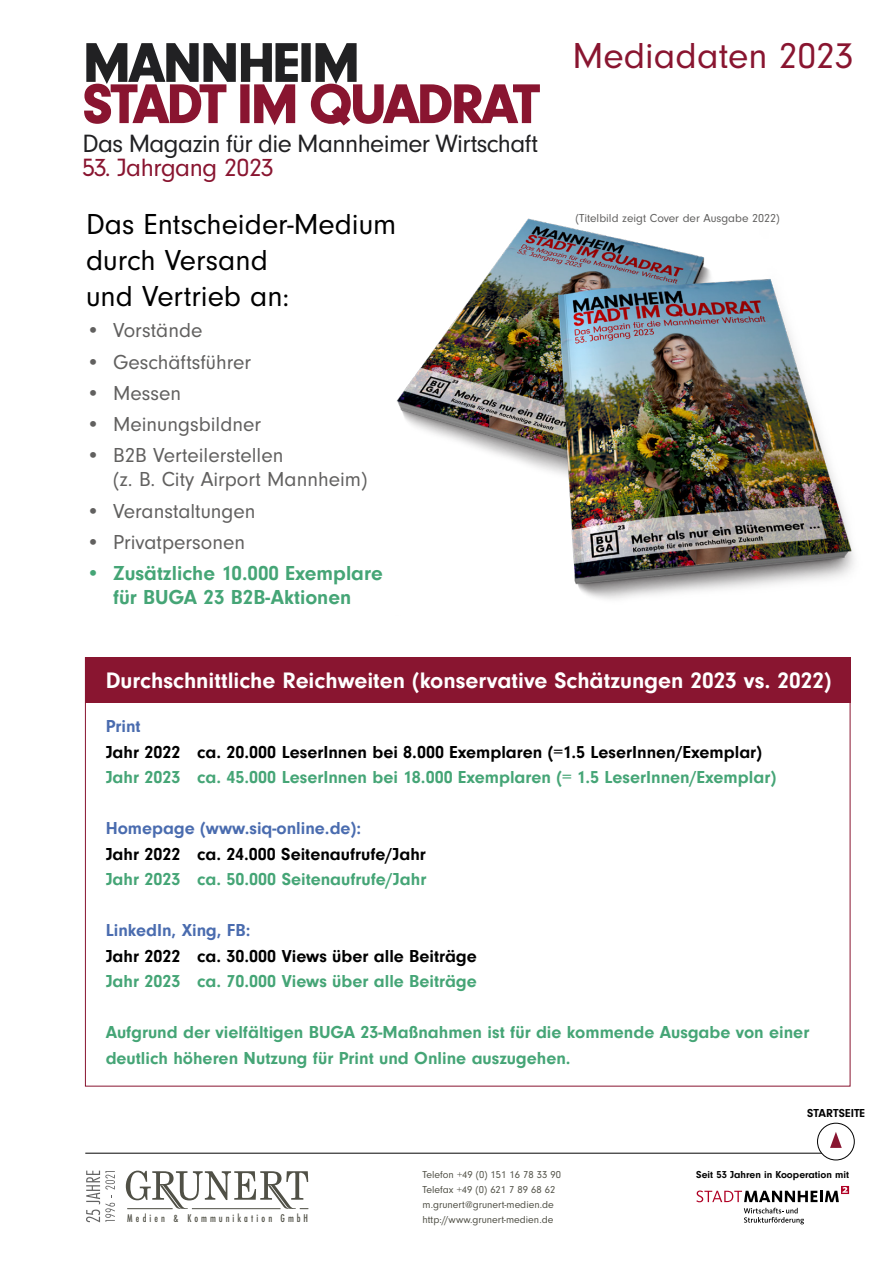
<style>
.page{position:relative;width:893px;height:1263px;background:#fff}
.page>*{position:absolute;margin:0;border:0;box-sizing:border-box;transform-origin:0 0}
.t1{font:700 55.5px "Neuzeit Grotesk T";letter-spacing:-.03em;color:#891530}
.t2{font:700 55.5px "Neuzeit Grotesk T";letter-spacing:-.02em;color:#212123}
.t3{font:37.5px "Neuzeit Grotesk T";color:#891530}
.t4{font:30px "Neuzeit Grotesk T";color:#000}
.t5{font:25.95px "Neuzeit Grotesk T";letter-spacing:-.025em;color:#212123}
.t6{font:25.95px "Neuzeit Grotesk T";letter-spacing:-.02em;color:#891530}
.t7{font:700 23.25px "Neuzeit Grotesk T";color:#fff}
.t8{font:21px/24px "Neuzeit Grotesk T";color:#61605f}
.t9{font:700 21px/24px "Neuzeit Grotesk T";color:#45a576;text-align:center}
.t10{font:700 18px/25.5px "Neuzeit Grotesk T";color:#45a576}
.t11{font:700 18px "Neuzeit Grotesk T";color:#000}
.t12{font:700 18px "Neuzeit Grotesk T";color:#4a6caf}
.t13{font:12px "Neuzeit Grotesk T";color:#61605f}
.t14{font:700 12px "Neuzeit Grotesk T";color:#000}
.t15{font:10.5px/15px "Neuzeit Grotesk T";color:#515147}
.t16{font:700 10.5px "Neuzeit Grotesk T";color:#050505}
.t17{font:500 condensed 10.35px "Futura";letter-spacing:.31em;color:#505046;scale:.94 1}
</style>
<div class="page">
<hr style="left:85px;top:1153px;width:764px;height:1px;background:#050505">
<svg style="left:744px;top:1208px;width:60px;height:16px"></svg>
<svg style="left:696px;top:1186px;width:153px;height:16px"></svg>
<svg style="left:126px;top:1170px;width:182px;height:39px"></svg>
<hr style="left:192px;top:1208px;width:89px;height:1px;background:#505046">
<svg style="left:86px;top:1170px;width:29px;height:52px"></svg>
<div style="left:301px;top:43px;width:10px;height:39px;border:2px solid #212123"></div>
<svg style="left:84px;top:43px;width:214px;height:82px"></svg>
<svg style="left:310px;top:43px;width:230px;height:83px"></svg>
<div style="left:85px;top:657px;width:765px;height:45px;background:#891530"></div>
<img style="left:396px;top:218px;width:458px;height:381px">
<div style="left:817px;top:1123px;width:37px;height:37px;background:#fff;border-radius:50%"></div>
<div style="left:817px;top:1123px;width:38px;height:37px;border:1px solid #000;border-radius:50%"></div>
<svg style="left:830px;top:1132px;width:12px;height:16px"></svg>
<h1 class="t2" style="left:83px;top:32px;width:278px">MANNHEIM</h1>
<h1 class="t1" style="left:83px;top:73px;width:457px">STADT IM QUADRAT</h1>
<h3 class="t5" style="left:82px;top:129px;width:457px">Das Magazin für die Mannheimer Wirtschaft</h3>
<h3 class="t6" style="left:82px;top:153px;width:193px">53. Jahrgang 2023</h3>
<p class="t4" style="left:86px;top:208px;width:312px">Das Entscheider-Medium</p>
<p class="t4" style="left:86px;top:244px;width:183px">durch Versand</p>
<p class="t4" style="left:86px;top:280px;width:205px">und Vertrieb an:</p>
<p class="t8" style="left:86px;top:319px;width:118px">• Vorstände</p>
<p class="t8" style="left:86px;top:350px;width:167px">• Geschäftsführer</p>
<p class="t8" style="left:86px;top:381px;width:96px">• Messen</p>
<p class="t8" style="left:86px;top:413px;width:177px">• Meinungsbildner</p>
<p class="t8" style="left:113px;top:444px;width:256px;text-indent:-27px">• B2B Verteilerstellen<br>(z. B. City Airport Mannheim)</p>
<p class="t8" style="left:86px;top:499px;width:171px">• Veranstaltungen</p>
<p class="t8" style="left:86px;top:530px;width:160px">• Privatpersonen</p>
<p class="t9" style="left:86px;top:561px;width:298px">• Zusätzliche 10.000 Exemplare für BUGA 23 B2B-Aktionen</p>
<h2 class="t3" style="left:572px;top:35px;width:283px">Mediadaten 2023</h2>
<p class="t13" style="left:575px;top:211px;width:206px">(Titelbild zeigt Cover der Ausgabe 2022)</p>
<p class="t7" style="left:106px;top:667px;width:727px">Durchschnittliche Reichweiten (konservative Schätzungen 2023 vs. 2022)</p>
<p class="t12" style="left:106px;top:716px;width:37px">Print</p>
<p class="t11" style="left:106px;top:742px;width:658px">Jahr 2022 ca. 20.000 LeserInnen bei 8.000 Exemplaren (=1.5 LeserInnen/Exemplar)</p>
<p class="t10" style="left:106px;top:765px;width:672px">Jahr 2023 ca. 45.000 LeserInnen bei 18.000 Exemplaren (= 1.5 LeserInnen/Exemplar)</p>
<p class="t12" style="left:106px;top:818px;width:257px">Homepage (www.siq-online.de):</p>
<p class="t11" style="left:106px;top:844px;width:322px">Jahr 2022 ca. 24.000 Seitenaufrufe/Jahr</p>
<p class="t10" style="left:106px;top:867px;width:322px">Jahr 2023 ca. 50.000 Seitenaufrufe/Jahr</p>
<p class="t12" style="left:106px;top:920px;width:146px">LinkedIn, Xing, FB:</p>
<p class="t11" style="left:106px;top:946px;width:373px">Jahr 2022 ca. 30.000 Views über alle Beiträge</p>
<p class="t10" style="left:106px;top:969px;width:373px">Jahr 2023 ca. 70.000 Views über alle Beiträge</p>
<p class="t10" style="left:106px;top:1020px;width:705px">Aufgrund der vielfältigen BUGA 23-Maßnahmen ist für die kommende Ausgabe von einer deutlich höheren Nutzung für Print und Online auszugehen.</p>
<p class="t14" style="left:807px;top:1106px;width:60px">STARTSEITE</p>
<p class="t15" style="left:423px;top:1167px;width:140px">Telefon +49 (0) 151 16 78 33 90</p>
<p class="t16" style="left:696px;top:1168px;width:154px">Seit 53 Jahren in Kooperation mit</p>
<p class="t15" style="left:423px;top:1182px;width:134px">Telefax +49 (0) 621 7 89 68 62 m.grunert@grunert-medien.de</p>
<p class="t17" style="left:127px;top:1211px;width:194px">Medien &amp; Kommunikation GmbH</p>
<p class="t15" style="left:423px;top:1212px;width:132px">http://www.grunert-medien.de</p>
</div>
